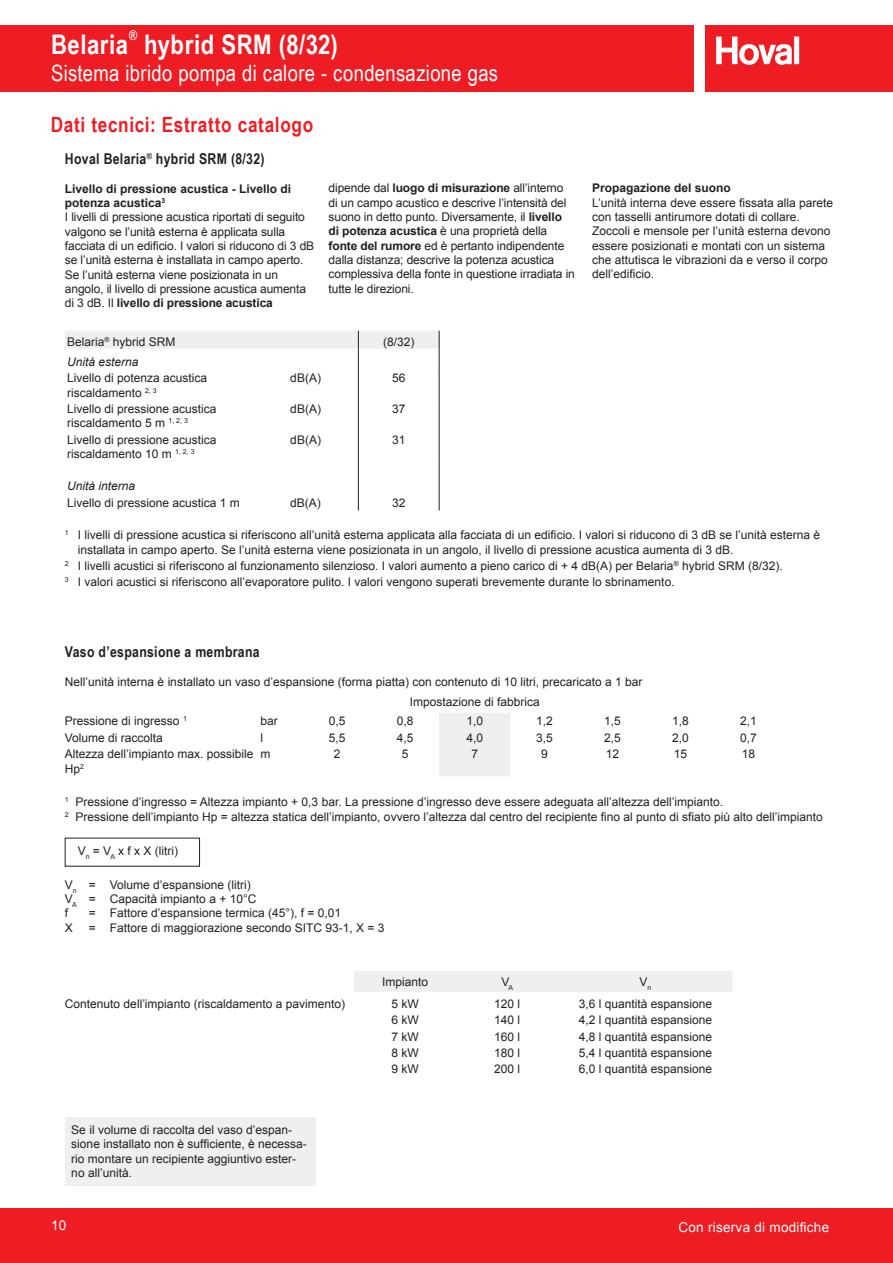
<style>
.page{position:relative;width:893px;height:1263px;background:#fff}
.page>*{position:absolute;margin:0;border:0;box-sizing:border-box;transform-origin:0 0}
.t1{font:700 27px "Arial Narrow";letter-spacing:.02em;color:#fff}
.t2{font:22.5px "Arial Narrow";letter-spacing:.015em;color:#fff}
.t3{font:700 21px "Arial Narrow";letter-spacing:.03em;color:#ee1d23}
.t4{font:700 14.85px "Arial Narrow";letter-spacing:.02em;color:#231f20}
.t5{font:13.5px "Arial";letter-spacing:.02em;color:#fff}
.t6{font:700 13.5px "Arial Narrow";color:#fff}
.t7{font:12px/14.2px "Arial";color:#231f20}
.t8{font:italic 12px "Arial";color:#231f20}
.t9{font:700 12px "Arial";color:#231f20}
.s1{font-weight:700}
</style>
<div class="page">
<div style="left:0;top:1208px;width:893px;height:55px;background:#ee1d23"></div>
<div style="left:705px;top:26px;width:188px;height:66px;background:#ee1d23"></div>
<svg style="left:716px;top:37px;width:83px;height:28px"></svg>
<div style="left:0;top:26px;width:694px;height:66px;background:#ee1d23"></div>
<hr style="left:358px;top:370px;width:1px;height:30px;background:#231f20">
<hr style="left:439px;top:370px;width:1px;height:30px;background:#231f20">
<hr style="left:358px;top:400px;width:1px;height:31px;background:#231f20">
<hr style="left:439px;top:400px;width:1px;height:31px;background:#231f20">
<hr style="left:358px;top:431px;width:1px;height:31px;background:#231f20">
<hr style="left:439px;top:431px;width:1px;height:31px;background:#231f20">
<svg style="left:65px;top:331px;width:375px;height:39px"></svg>
<svg style="left:358px;top:462px;width:1px;height:48px"></svg>
<svg style="left:439px;top:462px;width:1px;height:48px"></svg>
<div style="left:439px;top:713px;width:71px;height:63px;background:#eef0f0"></div>
<div style="left:354px;top:971px;width:378px;height:21px;background:#eef0f0"></div>
<div style="left:65px;top:1117px;width:251px;height:68px;background:#eef0f0"></div>
<h1 class="t1" style="left:51px;top:24px;width:79px">Belaria</h1>
<p class="t6" style="left:129px;top:25px;width:10px">®</p>
<h1 class="t1" style="left:144px;top:24px;width:195px">hybrid SRM (8/32)</h1>
<h2 class="t2" style="left:51px;top:57px;width:449px">Sistema ibrido pompa di calore - condensazione gas</h2>
<h3 class="t3" style="left:51px;top:109px;width:264px">Dati tecnici: Estratto catalogo</h3>
<p class="t4" style="left:65px;top:148px;width:201px">Hoval Belaria<sup>®</sup> hybrid SRM (8/32)</p>
<p class="t7" style="left:65px;top:181px;width:251px"><span class="s1">Livello di pressione acustica - Livello di potenza acustica</span><sup>3<br></sup>I livelli di pressione acustica riportati di seguito valgono se l’unità esterna è applicata sulla facciata di un edificio. I valori si riducono di 3 dB se l’unità esterna è installata in campo aperto.<br>Se l’unità esterna viene posizionata in un angolo, il livello di pressione acustica aumenta di 3 dB. Il <span class="s1">livello di pressione acustica</span></p>
<p class="t7" style="left:329px;top:181px;width:248px">dipende dal <span class="s1">luogo di misurazione</span> all’interno di un campo acustico e descrive l’intensità del suono in detto punto. Diversamente, il <span class="s1">livello di potenza acustica</span> è una proprietà della <span class="s1">fonte del rumore</span> ed è pertanto indipendente dalla distanza; descrive la potenza acustica complessiva della fonte in questione irradiata in tutte le direzioni.</p>
<p class="t9" style="left:592px;top:180px;width:140px">Propagazione del suono</p>
<p class="t7" style="left:592px;top:196px;width:242px">L’unità interna deve essere fissata alla parete con tasselli antirumore dotati di collare.<br>Zoccoli e mensole per l’unità esterna devono essere posizionati e montati con un sistema che attutisca le vibrazioni da e verso il corpo dell’edificio.</p>
<p class="t7" style="left:67px;top:334px;width:110px">Belaria<sup>®</sup> hybrid SRM</p>
<p class="t7" style="left:383px;top:334px;width:33px">(8/32)</p>
<p class="t8" style="left:67px;top:354px;width:73px">Unità esterna</p>
<p class="t7" style="left:67px;top:371px;width:142px">Livello di potenza acustica riscaldamento <sup>2,</sup> <sup>3</sup></p>
<p class="t7" style="left:290px;top:371px;width:32px">dB(A)</p>
<p class="t7" style="left:392px;top:371px;width:15px">56</p>
<p class="t7" style="left:67px;top:402px;width:151px">Livello di pressione acustica riscaldamento 5 m <sup>1,</sup> <sup>2,</sup> <sup>3</sup></p>
<p class="t7" style="left:290px;top:402px;width:32px">dB(A)</p>
<p class="t7" style="left:392px;top:402px;width:15px">37</p>
<p class="t7" style="left:67px;top:432px;width:151px">Livello di pressione acustica riscaldamento 10 m <sup>1,</sup> <sup>2,</sup> <sup>3</sup></p>
<p class="t7" style="left:290px;top:432px;width:32px">dB(A)</p>
<p class="t7" style="left:392px;top:432px;width:15px">31</p>
<p class="t8" style="left:67px;top:478px;width:70px">Unità interna</p>
<p class="t7" style="left:67px;top:495px;width:174px">Livello di pressione acustica 1 m</p>
<p class="t7" style="left:290px;top:495px;width:32px">dB(A)</p>
<p class="t7" style="left:392px;top:495px;width:15px">32</p>
<p class="t7" style="left:78px;top:528px;width:744px;text-indent:-13px"><sup>1</sup> I livelli di pressione acustica si riferiscono all’unità esterna applicata alla facciata di un edificio. I valori si riducono di 3 dB se l’unità esterna è installata in campo aperto. Se l’unità esterna viene posizionata in un angolo, il livello di pressione acustica aumenta di 3 dB.</p>
<p class="t7" style="left:65px;top:558px;width:719px;line-height:16.4px"><sup>2</sup> I livelli acustici si riferiscono al funzionamento silenzioso. I valori aumento a pieno carico di + 4 dB(A) per Belaria<sup>®</sup> hybrid SRM (8/32).<br><sup>3</sup> I valori acustici si riferiscono all’evaporatore pulito. I valori vengono superati brevemente durante lo sbrinamento.</p>
<p class="t4" style="left:65px;top:640px;width:196px">Vaso d’espansione a membrana</p>
<p class="t7" style="left:410px;top:671px;width:234px;line-height:20.9px;text-indent:-345px">Nell’unità interna è installato un vaso d’espansione (forma piatta) con contenuto di 10 litri, precaricato a 1 bar<br>Impostazione di fabbrica</p>
<p class="t7" style="left:65px;top:714px;width:123px">Pressione di ingresso <sup>1</sup></p>
<p class="t7" style="left:261px;top:714px;width:19px">bar</p>
<p class="t7" style="left:329px;top:714px;width:18px">0,5</p>
<p class="t7" style="left:397px;top:714px;width:18px">0,8</p>
<p class="t7" style="left:466px;top:714px;width:18px">1,0</p>
<p class="t7" style="left:536px;top:714px;width:18px">1,2</p>
<p class="t7" style="left:604px;top:714px;width:18px">1,5</p>
<p class="t7" style="left:672px;top:714px;width:18px">1,8</p>
<p class="t7" style="left:740px;top:714px;width:18px">2,1</p>
<p class="t7" style="left:65px;top:731px;width:100px">Volume di raccolta</p>
<p class="t7" style="left:261px;top:731px;width:4px">l</p>
<p class="t7" style="left:329px;top:731px;width:18px">5,5</p>
<p class="t7" style="left:397px;top:731px;width:18px">4,5</p>
<p class="t7" style="left:466px;top:731px;width:18px">4,0</p>
<p class="t7" style="left:536px;top:731px;width:18px">3,5</p>
<p class="t7" style="left:604px;top:731px;width:18px">2,5</p>
<p class="t7" style="left:672px;top:731px;width:18px">2,0</p>
<p class="t7" style="left:740px;top:731px;width:18px">0,7</p>
<p class="t7" style="left:65px;top:747px;width:190px">Altezza dell’impianto max. possibile<br>Hp<sup>2</sup></p>
<p class="t7" style="left:261px;top:747px;width:11px">m</p>
<p class="t7" style="left:334px;top:747px;width:8px">2</p>
<p class="t7" style="left:402px;top:747px;width:8px">5</p>
<p class="t7" style="left:471px;top:747px;width:8px">7</p>
<p class="t7" style="left:541px;top:747px;width:8px">9</p>
<p class="t7" style="left:606px;top:747px;width:15px">12</p>
<p class="t7" style="left:674px;top:747px;width:15px">15</p>
<p class="t7" style="left:742px;top:747px;width:15px">18</p>
<p class="t7" style="left:65px;top:795px;width:759px"><sup>1</sup> Pressione d’ingresso = Altezza impianto + 0,3 bar. La pressione d’ingresso deve essere adeguata all’altezza dell’impianto.<br><sup>2</sup> Pressione dell’impianto Hp = altezza statica dell’impianto, ovvero l’altezza dal centro del recipiente fino al punto di sfiato più alto dell’impianto</p>
<p class="t7" style="left:78px;top:844px;width:102px">V<sub>n</sub> = V<sub>A</sub> x f x X (litri)</p>
<p class="t7" style="left:65px;top:877px;width:193px">V<sub>n</sub> = Volume d’espansione (litri)<br>V<sub>A</sub> = Capacità impianto a + 10°C f</p>
<p class="t7" style="left:89px;top:906px;width:254px">= Fattore d’espansione termica (45°), f = 0,01</p>
<p class="t7" style="left:65px;top:920px;width:10px">X</p>
<p class="t7" style="left:89px;top:920px;width:297px">= Fattore di maggiorazione secondo SITC 93-1, X = 3</p>
<p class="t7" style="left:382px;top:974px;width:48px">Impianto</p>
<p class="t7" style="left:501px;top:974px;width:13px">V<sub>A</sub></p>
<p class="t7" style="left:639px;top:974px;width:13px">V<sub>n</sub></p>
<p class="t7" style="left:65px;top:997px;width:282px">Contenuto dell’impianto (riscaldamento a pavimento)</p>
<p class="t7" style="left:391px;top:997px;width:29px">5 kW</p>
<p class="t7" style="left:494px;top:997px;width:28px">120 l</p>
<p class="t7" style="left:579px;top:997px;width:135px">3,6 l quantità espansione</p>
<p class="t7" style="left:391px;top:1013px;width:29px">6 kW</p>
<p class="t7" style="left:494px;top:1013px;width:28px">140 l</p>
<p class="t7" style="left:579px;top:1013px;width:135px">4,2 l quantità espansione</p>
<p class="t7" style="left:391px;top:1029px;width:29px">7 kW</p>
<p class="t7" style="left:494px;top:1029px;width:28px">160 l</p>
<p class="t7" style="left:579px;top:1029px;width:135px">4,8 l quantità espansione</p>
<p class="t7" style="left:391px;top:1046px;width:29px">8 kW</p>
<p class="t7" style="left:494px;top:1046px;width:28px">180 l</p>
<p class="t7" style="left:579px;top:1046px;width:135px">5,4 l quantità espansione</p>
<p class="t7" style="left:391px;top:1062px;width:29px">9 kW</p>
<p class="t7" style="left:494px;top:1062px;width:28px">200 l</p>
<p class="t7" style="left:579px;top:1062px;width:135px">6,0 l quantità espansione</p>
<p class="t7" style="left:71px;top:1123px;width:237px">Se il volume di raccolta del vaso d’espan&shy;sione installato non è sufficiente, è necessa&shy;rio montare un recipiente aggiuntivo ester&shy;no all’unità.</p>
<p class="t5" style="left:51px;top:1217px;width:17px">10</p>
<p class="t5" style="left:678px;top:1218px;width:152px">Con riserva di modifiche</p>
</div>
